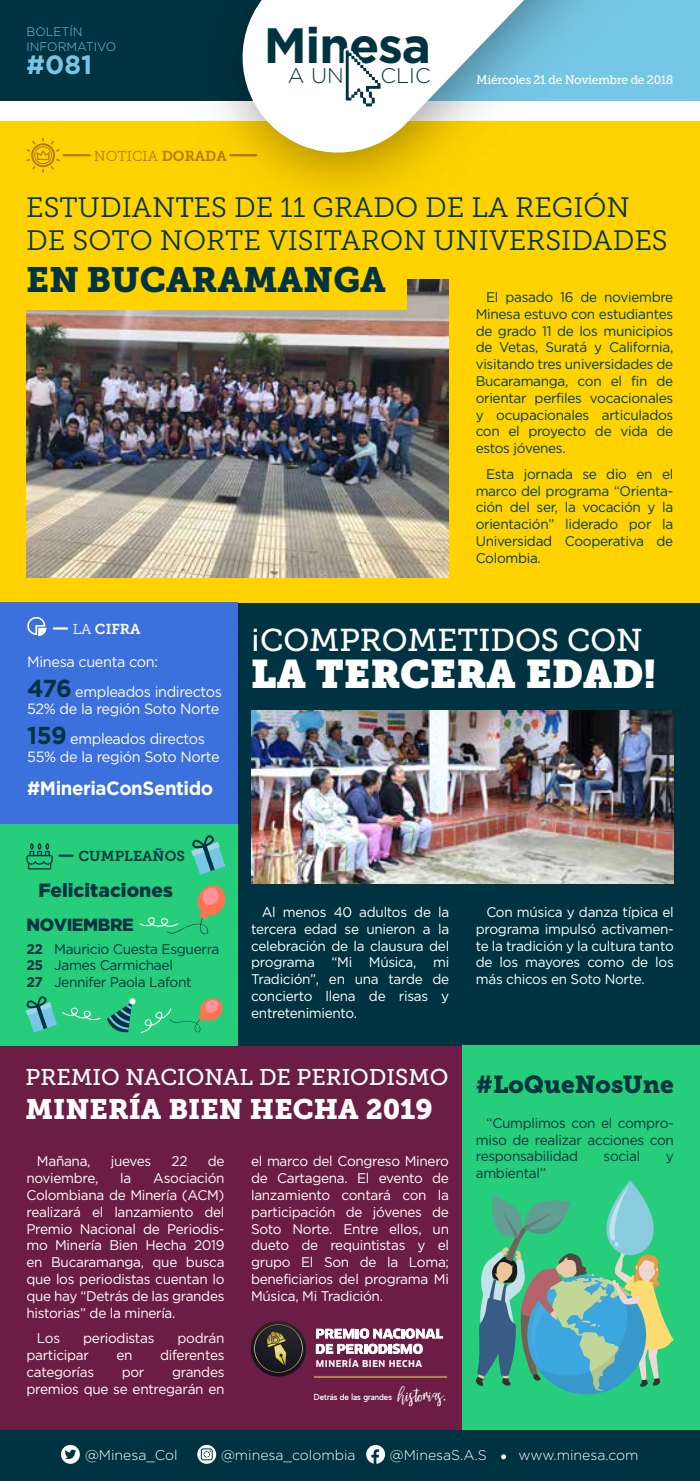
<style>
.page{position:relative;width:700px;height:1481px;background:#fff}
.page>*{position:absolute;margin:0;border:0;box-sizing:border-box;transform-origin:0 0}
.t1{font:700 49.52px "Gotham";letter-spacing:-.025em;color:#003341}
.t2{font:39.55px "Museo Slab";color:#fff}
.t3{font:35px "Museo Slab 900";color:#003341}
.t4{font:31.5px "Museo Slab 500";color:#fff}
.t5{font:28px/33.6px "Museo Slab 300";color:#003341}
.t6{font:28px "Museo Slab 900";color:#fff}
.t7{font:700 26.43px "Gotham";color:#76c6e5}
.t8{font:24.32px "Museo Slab 900";color:#003341}
.t9{font:22.75px "Museo Slab 500";letter-spacing:-.005em;color:#fff}
.t10{font:300 21.18px "Gotham";color:#003341}
.t11{font:700 19.25px "Gotham";letter-spacing:-.025em;color:#fff}
.t12{font:900 19.25px "Gotham";color:#003341}
.t13{font:900 17.5px "Gotham";letter-spacing:-.025em;color:#003341}
.t14{font:14.88px/29.4px "Gotham";letter-spacing:-.025em;color:#fff}
.t15{font:14.35px "Museo Slab 300";color:#b77800}
.t16{font:14.35px "Museo Slab 700";color:#003341}
.t17{font:14.35px "Museo Slab 700";color:#fff}
.t18{font:14px/16.8px "Gotham";letter-spacing:-.02em;color:#fff;text-align:justify}
.t19{font:14px/16.8px "Gotham";letter-spacing:-.02em;color:#003c48;text-align:justify}
.t20{font:14px/16.8px "Gotham";letter-spacing:-.025em;color:#003341}
.t21{font:300 14px "Gotham";color:#fff}
.t22{font:12.25px "Museo Slab 500";letter-spacing:-.025em;color:#fff}
.t23{font:300 12.25px/14.7px "Gotham";color:#76c6e5}
.t24{font:700 9.1px "Clan OSF";letter-spacing:.05em;color:#fff}
.t25{font:500 8.75px "MADE Evolve Sans";color:#fff}
.s1{font-family:"Museo Slab 700"}
.s2{font-family:"Museo Slab 300"}
.s3{font-weight:700;font-size:24.5px;color:#003341}
.s4{font-weight:700}
.s5{font-family:"mellonydrybrush";font-weight:400;font-size:15.4px}
</style>
<div class="page">
<div style="left:0;top:1046px;width:462px;height:391px;background:#6c1d45"></div>
<div style="left:238px;top:602px;width:462px;height:444px;background:#003341"></div>
<img style="left:251px;top:710px;width:423px;height:173px">
<div style="left:0;top:121px;width:700px;height:481px;background:#ffd200"></div>
<svg style="left:26px;top:138px;width:65px;height:35px"></svg>
<div style="left:0;top:824px;width:238px;height:222px;background:#26ce7c"></div>
<div style="left:0;top:602px;width:238px;height:222px;background:#3c70dd"></div>
<svg style="left:139px;top:885px;width:87px;height:49px"></svg>
<svg style="left:191px;top:835px;width:34px;height:39px"></svg>
<svg style="left:26px;top:996px;width:75px;height:36px"></svg>
<svg style="left:107px;top:998px;width:116px;height:35px"></svg>
<svg style="left:26px;top:843px;width:48px;height:26px"></svg>
<img style="left:27px;top:279px;width:422px;height:298px">
<div style="left:14px;top:256px;width:392px;height:54px;background:#ffd200"></div>
<svg style="left:52px;top:627px;width:16px;height:2px"></svg>
<svg style="left:27px;top:617px;width:19px;height:19px"></svg>
<svg style="left:316px;top:1328px;width:127px;height:26px"></svg>
<svg style="left:251px;top:1321px;width:55px;height:55px"></svg>
<svg style="left:254px;top:1324px;width:49px;height:48px;background:#403630"></svg>
<hr style="left:314px;top:1376px;width:133px;height:1px;background:#fff">
<div style="left:462px;top:1046px;width:238px;height:391px;background:#26ce7c"></div>
<svg style="left:476px;top:1180px;width:198px;height:214px"></svg>
<div style="left:0;top:0;width:320px;height:100px;background:#003341"></div>
<img style="left:186px;top:0;width:514px;height:191px">
<svg style="left:231px;top:0;width:439px;height:164px"></svg>
<svg style="left:344px;top:48px;width:39px;height:60px"></svg>
<div style="left:0;top:1430px;width:700px;height:51px;background:#003341"></div>
<svg style="left:61px;top:1445px;width:19px;height:19px"></svg>
<svg style="left:501px;top:1454px;width:5px;height:5px"></svg>
<svg style="left:366px;top:1445px;width:19px;height:18px"></svg>
<svg style="left:197px;top:1445px;width:19px;height:19px"></svg>
<p class="t23" style="left:27px;top:24px;width:91px">BOLETÍN<br>INFORMATIVO</p>
<h3 class="t7" style="left:27px;top:49px;width:67px">#081</h3>
<p class="t15" style="left:94px;top:148px;width:135px">NOTICIA <span class="s1">DORADA</span></p>
<h1 class="t1" style="left:264px;top:17px;width:169px">Minesa</h1>
<h3 class="t10" style="left:288px;top:64px;width:57px">A UN</h3>
<h3 class="t10" style="left:381px;top:64px;width:52px">CLIC</h3>
<p class="t22" style="left:476px;top:73px;width:199px">Miércoles 21 de Noviembre de 2018</p>
<h3 class="t5" style="left:26px;top:190px;width:643px">ESTUDIANTES DE 11 GRADO DE LA REGIÓN<br>DE SOTO NORTE VISITARON UNIVERSIDADES</h3>
<h3 class="t3" style="left:26px;top:260px;width:361px">EN BUCARAMANGA</h3>
<p class="t19" style="left:476px;top:288px;width:199px;text-indent:10px">El pasado 16 de noviembre Minesa estuvo con estudiantes de grado 11 de los municipios de Vetas, Suratá y California, visitando tres universidades de Bucaramanga, con el fin de orientar perfiles vocacionales y ocupacionales articulados con el proyecto de vida de estos jóvenes.</p>
<p class="t19" style="left:476px;top:465px;width:199px;text-indent:10px">Esta jornada se dio en el marco del programa “Orienta&shy;ción del ser, la vocación y la orientación” liderado por la Universidad Cooperativa de Colombia.</p>
<p class="t17" style="left:73px;top:621px;width:69px"><span class="s2">LA</span> CIFRA</p>
<p class="t14" style="left:27px;top:647px;width:196px">Minesa cuenta con:<br><span class="s3">476</span> empleados indirectos</p>
<p class="t14" style="left:27px;top:694px;width:194px">52% de la región Soto Norte<br><span class="s3">159</span> empleados directos</p>
<p class="t14" style="left:27px;top:741px;width:194px">55% de la región Soto Norte</p>
<h3 class="t11" style="left:27px;top:777px;width:187px">#MineriaConSentido</h3>
<p class="t16" style="left:79px;top:848px;width:108px">CUMPLEAÑOS</p>
<h3 class="t12" style="left:38px;top:879px;width:136px">Felicitaciones</h3>
<p class="t13" style="left:26px;top:914px;width:109px">NOVIEMBRE</p>
<p class="t20" style="left:26px;top:940px;width:195px"><span class="s4">22</span> Mauricio Cuesta Esguerra<br><span class="s4">25</span> James Carmichael<br><span class="s4">27</span> Jennifer Paola Lafont</p>
<h3 class="t4" style="left:251px;top:623px;width:393px">¡COMPROMETIDOS CON</h3>
<h2 class="t2" style="left:251px;top:650px;width:407px">LA TERCERA EDAD!</h2>
<p class="t18" style="left:251px;top:903px;width:200px;text-indent:10px">Al menos 40 adultos de la tercera edad se unieron a la celebración de la clausura del programa “Mi Música, mi Tradición”, en una tarde de concierto llena de risas y entretenimiento.</p>
<p class="t18" style="left:476px;top:903px;width:199px;text-indent:10px">Con música y danza típica el programa impulsó activamen&shy;te la tradición y la cultura tanto de los mayores como de los más chicos en Soto Norte.</p>
<h3 class="t9" style="left:26px;top:1064px;width:424px">PREMIO NACIONAL DE PERIODISMO</h3>
<h3 class="t6" style="left:26px;top:1092px;width:409px">MINERÍA BIEN HECHA 2019</h3>
<p class="t18" style="left:37px;top:1153px;width:55px">Mañana,</p>
<p class="t18" style="left:111px;top:1153px;width:42px">jueves</p>
<p class="t18" style="left:172px;top:1153px;width:17px">22</p>
<p class="t18" style="left:208px;top:1153px;width:18px">de</p>
<p class="t18" style="left:26px;top:1169px;width:73px">noviembre,</p>
<p class="t18" style="left:120px;top:1169px;width:13px">la</p>
<p class="t18" style="left:26px;top:1169px;width:200px;text-indent:127px">Asociación Colombiana de Minería (ACM) realizará el lanzamiento del Premio Nacional de Periodis&shy;mo Minería Bien Hecha 2019 en Bucaramanga, que busca que los periodistas cuentan lo que hay “Detrás de las grandes historias” de la minería.</p>
<p class="t18" style="left:37px;top:1329px;width:25px">Los</p>
<p class="t18" style="left:83px;top:1329px;width:73px">periodistas</p>
<p class="t18" style="left:177px;top:1329px;width:49px">podrán</p>
<p class="t18" style="left:26px;top:1346px;width:64px">participar</p>
<p class="t18" style="left:116px;top:1346px;width:18px">en</p>
<p class="t18" style="left:160px;top:1346px;width:66px">diferentes</p>
<p class="t18" style="left:26px;top:1363px;width:69px">categorías</p>
<p class="t18" style="left:122px;top:1363px;width:24px">por</p>
<p class="t18" style="left:26px;top:1363px;width:200px;text-align:right">grandes<br>premios que se entregarán en</p>
<p class="t18" style="left:251px;top:1153px;width:199px">el marco del Congreso Minero de Cartagena. El evento de lanzamiento contará con la participación de jóvenes de Soto Norte. Entre ellos, un dueto de requintistas y el grupo El Son de la Loma; beneficiarios del programa Mi Música, Mi Tradición.</p>
<p class="t24" style="left:316px;top:1358px;width:108px">MINERÍA BIEN HECHA</p>
<p class="t25" style="left:314px;top:1391px;width:134px">Detrás de las grandes <span class="s5">historias.</span></p>
<h3 class="t8" style="left:476px;top:1070px;width:200px">#LoQueNosUne</h3>
<p class="t20" style="left:476px;top:1114px;width:200px;text-align:justify;text-indent:10px">‘‘Cumplimos con el compro&shy;miso de realizar acciones con responsabilidad</p>
<p class="t20" style="left:604px;top:1148px;width:38px">social</p>
<p class="t20" style="left:666px;top:1148px;width:10px">y</p>
<p class="t20" style="left:476px;top:1164px;width:72px">ambiental’’</p>
<p class="t21" style="left:85px;top:1447px;width:94px">@Minesa_Col</p>
<p class="t21" style="left:221px;top:1447px;width:136px">@minesa_colombia</p>
<p class="t21" style="left:390px;top:1447px;width:98px">@MinesaS.A.S</p>
<p class="t21" style="left:518px;top:1447px;width:122px">www.minesa.com</p>
</div>
